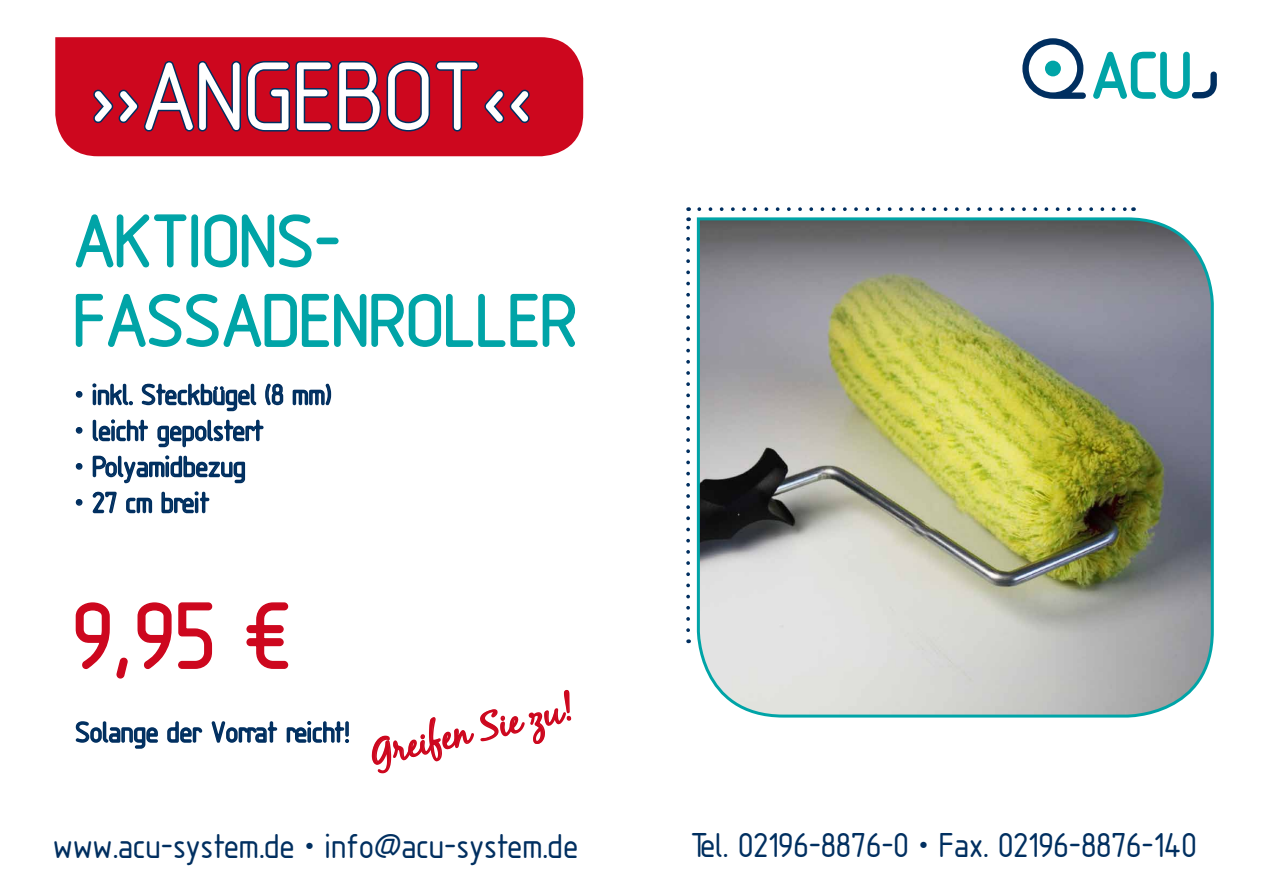
<style>
.page{position:relative;width:1263px;height:893px;background:#fff}
.page>*{position:absolute;margin:0;border:0;box-sizing:border-box;transform-origin:0 0}
.t1{font:101.25px "Isonorm";color:#fff}
.t2{font:97.5px "Isonorm";color:#cd071e}
.t3{font:77.25px/79.5px "Isonorm";color:#00a4a7}
.t4{font:37.5px "Black Jack";color:#cd071e}
.t5{font:36px "Isonorm";color:#002f60}
.t6{font:30px "Isonorm";color:#002f60}
</style>
<div class="page">
<svg style="left:75px;top:602px;width:53px;height:77px"></svg>
<svg style="left:137px;top:602px;width:76px;height:67px"></svg>
<svg style="left:246px;top:602px;width:43px;height:67px"></svg>
<svg style="left:75px;top:214px;width:112px;height:54px"></svg>
<div style="left:191px;top:214px;width:7px;height:53px;border:2px solid #00a4a7;border-radius:3px"></div>
<svg style="left:204px;top:214px;width:108px;height:54px"></svg>
<div style="left:316px;top:238px;width:23px;height:6px;border:2px solid #00a4a7;border-radius:3px"></div>
<svg style="left:75px;top:293px;width:501px;height:54px"></svg>
<svg style="left:1022px;top:38px;width:64px;height:61px"></svg>
<svg style="left:1093px;top:52px;width:124px;height:47px"></svg>
<img style="left:696px;top:217px;width:518px;height:501px">
<svg style="left:75px;top:721px;width:83px;height:28px"></svg>
<svg style="left:167px;top:721px;width:36px;height:22px"></svg>
<svg style="left:211px;top:721px;width:67px;height:22px"></svg>
<svg style="left:286px;top:721px;width:63px;height:22px"></svg>
<div style="left:55px;top:37px;width:528px;height:119px;background:#cd071e"></div>
<svg style="left:93px;top:59px;width:440px;height:75px;background:#9e0f2c"></svg>
<svg style="left:699px;top:207px;width:428px;height:4px"></svg>
<svg style="left:686px;top:217px;width:4px;height:413px"></svg>
<svg style="left:371px;top:689px;width:201px;height:85px"></svg>
<div style="left:76px;top:391px;width:7px;height:7px;border:2px solid #002f60;border-radius:50%"></div>
<svg style="left:92px;top:383px;width:41px;height:23px"></svg>
<svg style="left:141px;top:383px;width:116px;height:29px"></svg>
<svg style="left:265px;top:383px;width:19px;height:23px"></svg>
<svg style="left:292px;top:384px;width:40px;height:22px"></svg>
<div style="left:76px;top:427px;width:7px;height:7px;border:2px solid #002f60;border-radius:50%"></div>
<svg style="left:92px;top:419px;width:56px;height:23px"></svg>
<svg style="left:157px;top:419px;width:107px;height:29px"></svg>
<div style="left:76px;top:463px;width:7px;height:7px;border:2px solid #002f60;border-radius:50%"></div>
<svg style="left:92px;top:455px;width:154px;height:29px"></svg>
<div style="left:76px;top:499px;width:7px;height:7px;border:2px solid #002f60;border-radius:50%"></div>
<svg style="left:92px;top:491px;width:25px;height:23px"></svg>
<svg style="left:126px;top:497px;width:27px;height:17px"></svg>
<svg style="left:161px;top:491px;width:49px;height:23px"></svg>
<h1 class="t1" style="left:95px;top:45px;width:443px">&gt;&gt;ANGEBOT&lt;&lt;</h1>
<h3 class="t3" style="left:77px;top:202px;width:506px">AKTIONS-<br>FASSADENROLLER</h3>
<p class="t6" style="left:77px;top:379px;width:258px">• inkl. Steckbügel (8 mm)</p>
<p class="t6" style="left:77px;top:415px;width:190px">• leicht gepolstert</p>
<p class="t6" style="left:77px;top:451px;width:172px">• Polyamidbezug</p>
<p class="t6" style="left:77px;top:487px;width:136px">• 27 cm breit</p>
<h2 class="t2" style="left:77px;top:586px;width:221px">9,95 €</h2>
<p class="t6" style="left:77px;top:717px;width:276px">Solange der Vorrat reicht!</p>
<p class="t4" style="left:367px;top:731px;width:208px;rotate:-13deg">Greifen Sie zu!</p>
<p class="t5" style="left:55px;top:828px;width:526px">www.acu-system.de • info@acu-system.de</p>
<p class="t5" style="left:692px;top:827px;width:507px">Tel. 02196-8876-0 • Fax. 02196-8876-140</p>
</div>
